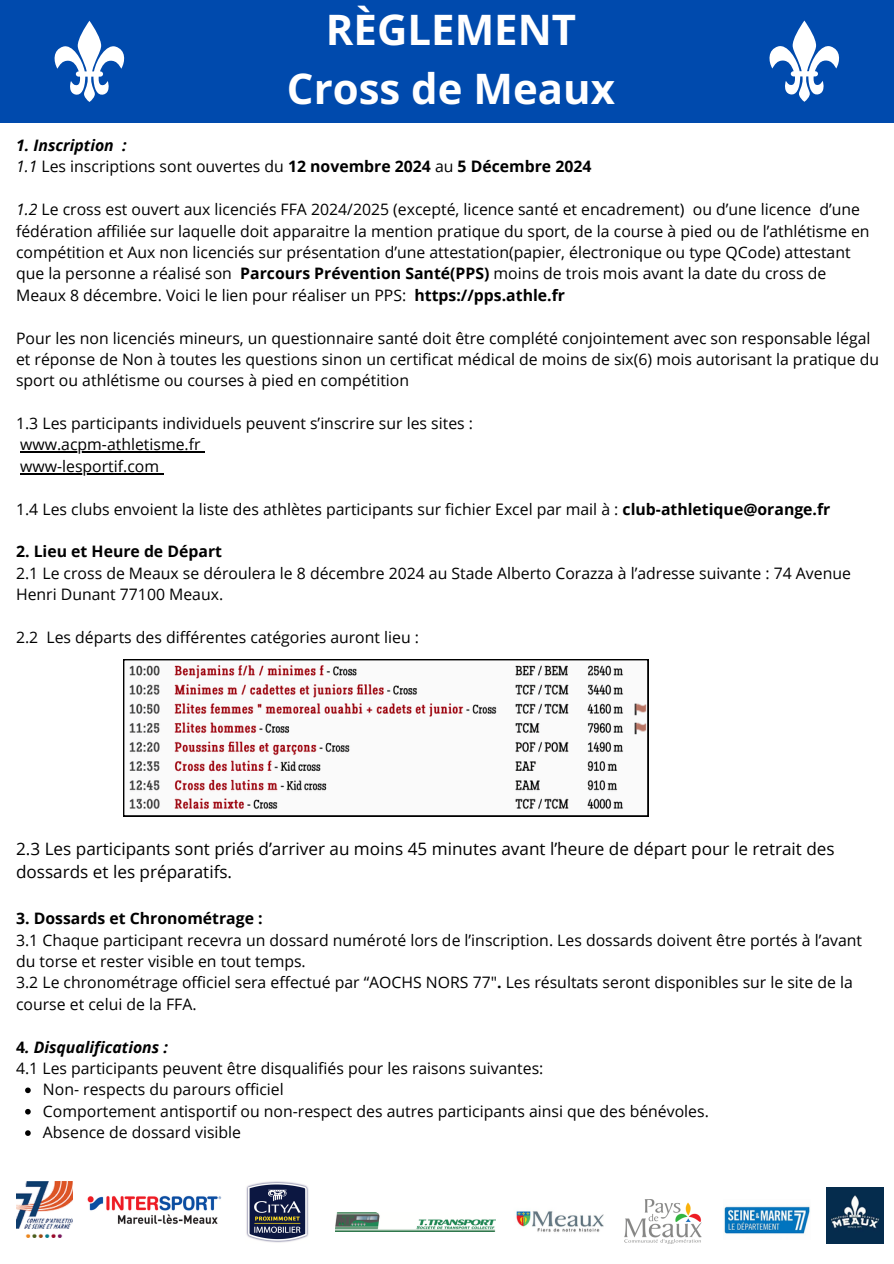
<style>
.page{position:relative;width:894px;height:1264px;background:#fff}
.page>*{position:absolute;margin:0;border:0;box-sizing:border-box;transform-origin:0 0}
.t1{font:700 42px/58.5px "Open Sans";color:#fff;text-align:center}
.t2{font:17.1px/23.7px "Open Sans";color:#000}
.t3{font:15.75px/21.3px "Open Sans";color:#000}
.t4{font:700 15.75px "Open Sans";color:#000}
.t5{font:italic 700 15.75px "Open Sans";color:#000}
.s1{font-style:italic}
.s2{font-weight:700}
.s3{font-style:normal}
</style>
<div class="page">
<div style="left:0;top:0;width:893px;height:122px;background:#004aad"></div>
<svg style="left:54px;top:21px;width:71px;height:81px"></svg>
<svg style="left:769px;top:21px;width:71px;height:80px"></svg>
<hr style="left:20px;top:451px;width:180px;height:1px;background:#000">
<hr style="left:20px;top:473px;width:46px;height:1px;background:#000">
<hr style="left:66px;top:473px;width:93px;height:1px;background:#000">
<svg style="left:25px;top:1087px;width:6px;height:6px"></svg>
<svg style="left:25px;top:1108px;width:6px;height:6px"></svg>
<svg style="left:25px;top:1130px;width:6px;height:5px"></svg>
<svg style="left:123px;top:659px;width:525px;height:157px"></svg>
<img style="left:16px;top:1181px;width:56px;height:56px">
<img style="left:826px;top:1187px;width:57px;height:56px">
<img style="left:87px;top:1195px;width:135px;height:29px">
<img style="left:516px;top:1211px;width:88px;height:21px">
<img style="left:336px;top:1212px;width:159px;height:19px">
<img style="left:246px;top:1181px;width:63px;height:62px">
<img style="left:724px;top:1206px;width:86px;height:28px">
<img style="left:624px;top:1199px;width:77px;height:44px">
<h1 class="t1" style="left:287px;top:0;width:329px">RÈGLEMENT<br>Cross de Meaux</h1>
<p class="t5" style="left:16px;top:134px;width:112px">1. Inscription :</p>
<p class="t3" style="left:16px;top:156px;width:576px"><span class="s1">1.1</span> Les inscriptions sont ouvertes du <span class="s2">12 novembre 2024</span> au <span class="s2">5 Décembre 2024</span></p>
<p class="t3" style="left:16px;top:198px;width:854px"><span class="s1">1.2</span> Le cross est ouvert aux licenciés FFA 2024/2025 (excepté, licence santé et encadrement) ou d’une licence d’une fédération affiliée sur laquelle doit apparaitre la mention pratique du sport, de la course à pied ou de l’athlétisme en compétition et Aux non licenciés sur présentation d’une attestation(papier, électronique ou type QCode) attestant que la personne a réalisé son <span class="s2">Parcours Prévention Santé(PPS)</span> moins de trois mois avant la date du cross de Meaux 8 décembre. Voici le lien pour réaliser un PPS: <span class="s2">https://pps.athle.fr</span></p>
<p class="t3" style="left:16px;top:327px;width:864px">Pour les non licenciés mineurs, un questionnaire santé doit être complété conjointement avec son responsable légal et réponse de Non à toutes les questions sinon un certificat médical de moins de six(6) mois autorisant la pratique du sport ou athlétisme ou courses à pied en compétition</p>
<p class="t3" style="left:16px;top:412px;width:458px">1.3 Les participants individuels peuvent s’inscrire sur les sites :</p>
<p class="t3" style="left:20px;top:433px;width:182px">www.acpm-athletisme.fr</p>
<p class="t3" style="left:20px;top:455px;width:140px">www-lesportif.com</p>
<p class="t3" style="left:16px;top:498px;width:815px">1.4 Les clubs envoient la liste des athlètes participants sur fichier Excel par mail à : <span class="s2">club-athletique@orange.fr</span></p>
<p class="t4" style="left:16px;top:540px;width:207px">2. Lieu et Heure de Départ</p>
<p class="t3" style="left:16px;top:562px;width:836px">2.1 Le cross de Meaux se déroulera le 8 décembre 2024 au Stade Alberto Corazza à l’adresse suivante : 74 Avenue<br>Henri Dunant 77100 Meaux.</p>
<p class="t3" style="left:16px;top:626px;width:404px">2.2 Les départs des différentes catégories auront lieu :</p>
<p class="t2" style="left:16px;top:836px;width:819px">2.3 Les participants sont priés d’arriver au moins 45 minutes avant l’heure de départ pour le retrait des dossards et les préparatifs.</p>
<p class="t4" style="left:16px;top:907px;width:248px">3. Dossards et Chronométrage :</p>
<p class="t3" style="left:16px;top:928px;width:847px">3.1 Chaque participant recevra un dossard numéroté lors de l’inscription. Les dossards doivent être portés à l’avant du torse et rester visible en tout temps.</p>
<p class="t3" style="left:16px;top:971px;width:838px">3.2 Le chronométrage officiel sera effectué par “AOCHS NORS 77"<span class="s2">.</span> Les résultats seront disponibles sur le site de la course et celui de la FFA.</p>
<p class="t5" style="left:16px;top:1035px;width:153px"><span class="s3">4</span>. Disqualifications :</p>
<p class="t3" style="left:16px;top:1057px;width:528px">4.1 Les participants peuvent être disqualifiés pour les raisons suivantes:</p>
<p class="t3" style="left:43px;top:1078px;width:242px">Non- respects du parours officiel</p>
<p class="t3" style="left:43px;top:1099px;width:667px">Comportement antisportif ou non-respect des autres participants ainsi que des bénévoles.</p>
<p class="t3" style="left:43px;top:1121px;width:200px">Absence de dossard visible</p>
</div>
